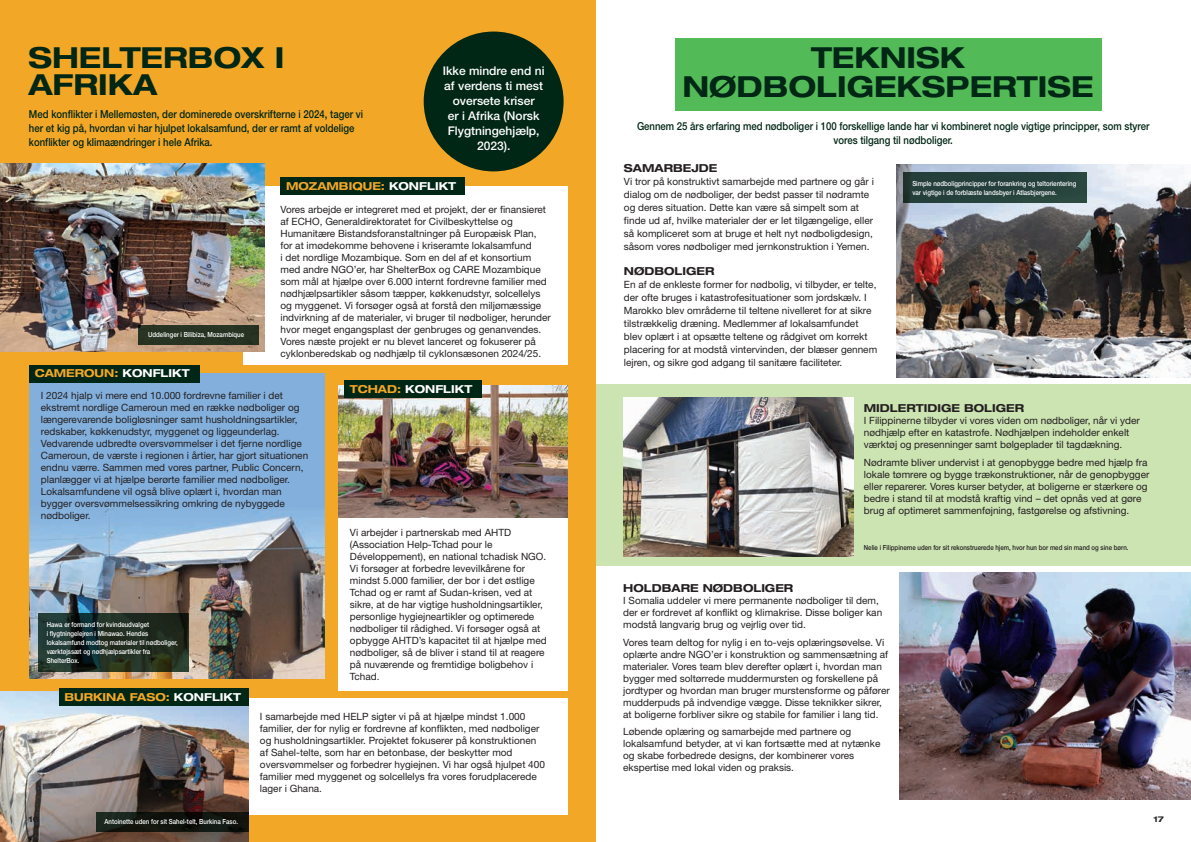
<style>
.page{position:relative;width:1191px;height:842px;background:#fff}
.page>*{position:absolute;margin:0;border:0;box-sizing:border-box;transform-origin:0 0}
.t1{font:700 expanded 29px/27px "Helvetica Neue LT Std";color:#002615}
.t2{font:500 12px/15px "Helvetica Neue LT Std";color:#fff;text-align:center}
.t3{font:500 11px/14px "Helvetica Neue LT Std";color:#002615;scale:.87 1}
.t4{font:700 expanded 11px "Helvetica Neue LT Std";color:#231f20}
.t5{font:700 expanded 11px "Helvetica Neue LT Std";color:#f3a727}
.t6{font:700 expanded 11px "Helvetica Neue LT Std";color:#fff}
.t7{font:10px/12px "Helvetica Neue LT Std";color:#231f20}
.t8{font:700 expanded 8px "Helvetica Neue LT Std";color:#231f20}
.t9{font:500 7px/9px "Helvetica Neue LT Std";color:#fff;scale:.87 1}
.t10{font:500 7px "Helvetica Neue LT Std";color:#231f20;scale:.87 1}
.s1{color:#fff}
.s2{color:#f3a727}
</style>
<div class="page">
<div style="left:594px;top:384px;width:597px;height:181px;background:#cce3b2"></div>
<div style="left:0;top:0;width:595px;height:842px;background:#f3a727"></div>
<div style="left:224px;top:699px;width:344px;height:116px;background:#fff"></div>
<img style="left:0;top:692px;width:249px;height:150px">
<img style="left:29px;top:373px;width:295px;height:306px">
<div style="left:338px;top:491px;width:230px;height:200px;background:#fff"></div>
<div style="left:243px;top:186px;width:325px;height:179px;background:#fff"></div>
<img style="left:0;top:163px;width:265px;height:189px">
<img style="left:338px;top:386px;width:230px;height:132px">
<div style="left:280px;top:178px;width:185px;height:17px;background:#002615"></div>
<div style="left:29px;top:365px;width:170px;height:17px;background:#002615"></div>
<div style="left:344px;top:381px;width:138px;height:17px;background:#002615"></div>
<div style="left:59px;top:688px;width:190px;height:17px;background:#002615"></div>
<div style="left:139px;top:325px;width:120px;height:19px;background:#273323"></div>
<svg style="left:96px;top:812px;width:153px;height:20px;background:#121710"></svg>
<svg style="left:38px;top:613px;width:150px;height:59px;background:#1d2d23"></svg>
<div style="left:424px;top:32px;width:139px;height:139px;background:#002615;border-radius:50%"></div>
<img style="left:624px;top:398px;width:229px;height:158px">
<img style="left:896px;top:164px;width:295px;height:213px">
<img style="left:899px;top:573px;width:292px;height:226px">
<div style="left:903px;top:172px;width:184px;height:31px;background:#25403c"></div>
<div style="left:675px;top:38px;width:426px;height:72px;background:#52ba56"></div>
<h1 class="t1" style="left:28px;top:43px;width:258px">SHELTERBOX I<br>AFRIKA</h1>
<p class="t3" style="left:29px;top:107px;width:385px">Med konflikter i Mellemøsten, der dominerede overskrifterne i 2024, tager vi her et kig på, hvordan vi har hjulpet lokalsamfund, der er ramt af voldelige konflikter og klimaændringer i hele Afrika.</p>
<p class="t5" style="left:286px;top:179px;width:171px">MOZAMBIQUE: <span class="s1">KONFLIKT</span></p>
<p class="t2" style="left:443px;top:63px;width:103px">Ikke mindre end ni af verdens ti mest oversete kriser<br>er i Afrika (Norsk<br>Flygtningehjælp,<br>2023).</p>
<p class="t9" style="left:148px;top:330px;width:112px">Uddelinger i Bilibiza, Mozambique</p>
<p class="t5" style="left:35px;top:366px;width:156px">CAMEROUN: <span class="s1">KONFLIKT</span></p>
<p class="t7" style="left:280px;top:203px;width:272px">Vores arbejde er integreret med et projekt, der er finansieret af ECHO, Generaldirektoratet for Civilbeskyttelse og Humanitære Bistandsforanstaltninger på Europæisk Plan, for at imødekomme behovene i kriseramte lokalsamfund<br>i det nordlige Mozambique. Som en del af et konsortium med andre NGO’er, har ShelterBox og CARE Mozambique som mål at hjælpe over 6.000 internt fordrevne familier med nødhjælpsartikler såsom tæpper, køkkenudstyr, solcellelys og myggenet. Vi forsøger også at forstå den miljømæssige indvirkning af de materialer, vi bruger til nødboliger, herunder hvor meget engangsplast der genbruges og genanvendes.<br>Vores næste projekt er nu blevet lanceret og fokuserer på cyklonberedskab og nødhjælp til cyklonsæsonen 2024/25.</p>
<p class="t7" style="left:41px;top:389px;width:269px">I 2024 hjalp vi mere end 10.000 fordrevne familier i det ekstremt nordlige Cameroun med en række nødboliger og længerevarende boligløsninger samt husholdningsartikler, redskaber, køkkenudstyr, myggenet og liggeunderlag.<br>Vedvarende udbredte oversvømmelser i det fjerne nordlige Cameroun, de værste i regionen i årtier, har gjort situationen endnu værre. Sammen med vores partner, Public Concern, planlægger vi at hjælpe berørte familier med nødboliger.<br>Lokalsamfundene vil også blive oplært i, hvordan man bygger oversvømmelsessikring omkring de nybyggede nødboliger.</p>
<p class="t9" style="left:47px;top:620px;width:152px">Hawa er formand for kvindeudvalget<br>i flygtningelejren i Minawao. Hendes lokalsamfund modtog materialer til nødboliger, værktøjssæt og nødhjælpsartikler fra ShelterBox.</p>
<p class="t5" style="left:64px;top:689px;width:178px">BURKINA FASO: <span class="s1">KONFLIKT</span></p>
<p class="t6" style="left:350px;top:382px;width:124px"><span class="s2">TCHAD:</span> KONFLIKT</p>
<p class="t7" style="left:350px;top:527px;width:198px">Vi arbejder i partnerskab med AHTD (Association Help-Tchad pour le Développement), en national tchadisk NGO.<br>Vi forsøger at forbedre levevilkårene for mindst 5.000 familier, der bor i det østlige Tchad og er ramt af Sudan-krisen, ved at sikre, at de har vigtige husholdningsartikler, personlige hygiejneartikler og optimerede nødboliger til rådighed. Vi forsøger også at opbygge AHTD’s kapacitet til at hjælpe med nødboliger, så de bliver i stand til at reagere på nuværende og fremtidige boligbehov i Tchad.</p>
<p class="t7" style="left:260px;top:710px;width:286px">I samarbejde med HELP sigter vi på at hjælpe mindst 1.000 familier, der for nylig er fordrevne af konflikten, med nødboliger og husholdningsartikler. Projektet fokuserer på konstruktionen af Sahel-telte, som har en betonbase, der beskytter mod oversvømmelser og forbedrer hygiejnen. Vi har også hjulpet 400 familier med myggenet og solcellelys fra vores forudplacerede lager i Ghana.</p>
<h1 class="t1" style="left:682px;top:42px;width:413px;line-height:29px;text-align:center">TEKNISK<br>NØDBOLIGEKSPERTISE</h1>
<p class="t3" style="left:637px;top:119px;width:590px;text-align:center">Gennem 25 års erfaring med nødboliger i 100 forskellige lande har vi kombineret nogle vigtige principper, som styrer vores tilgang til nødboliger.</p>
<p class="t4" style="left:624px;top:161px;width:95px">SAMARBEJDE</p>
<p class="t7" style="left:624px;top:175px;width:251px;line-height:13px">Vi tror på konstruktivt samarbejde med partnere og går i dialog om de nødboliger, der bedst passer til nødramte og deres situation. Dette kan være så simpelt som at finde ud af, hvilke materialer der er let tilgængelige, eller så kompliceret som at bruge et helt nyt nødboligdesign, såsom vores nødboliger med jernkonstruktion i Yemen.</p>
<p class="t4" style="left:624px;top:264px;width:92px">NØDBOLIGER</p>
<p class="t7" style="left:624px;top:278px;width:255px;line-height:13px">En af de enkleste former for nødbolig, vi tilbyder, er telte, der ofte bruges i katastrofesituationer som jordskælv. I Marokko blev områderne til teltene nivelleret for at sikre tilstrækkelig dræning. Medlemmer af lokalsamfundet blev oplært i at opsætte teltene og rådgivet om korrekt placering for at modstå vintervinden, der blæser gennem lejren, og sikre god adgang til sanitære faciliteter.</p>
<p class="t9" style="left:912px;top:179px;width:190px">Simple nødboligprincipper for forankring og teltorientering var vigtige i de forblæste landsbyer i Atlasbjergene.</p>
<p class="t4" style="left:864px;top:401px;width:162px">MIDLERTIDIGE BOLIGER</p>
<p class="t7" style="left:864px;top:414px;width:277px">I Filippinerne tilbyder vi vores viden om nødboliger, når vi yder nødhjælp efter en katastrofe. Nødhjælpen indeholder enkelt værktøj og presenninger samt bølgeplader til tagdækning.</p>
<p class="t7" style="left:864px;top:456px;width:287px">Nødramte bliver undervist i at genopbygge bedre med hjælp fra lokale tømrere og bygge trækonstruktioner, når de genopbygger eller reparerer. Vores kurser betyder, at boligerne er stærkere og bedre i stand til at modstå kraftig vind – det opnås ved at gøre brug af optimeret sammenføjning, fastgørelse og afstivning.</p>
<p class="t10" style="left:864px;top:544px;width:306px">Nelie i Filippinerne uden for sit rekonstruerede hjem, hvor hun bor med sin mand og sine børn.</p>
<p class="t4" style="left:623px;top:581px;width:172px">HOLDBARE NØDBOLIGER</p>
<p class="t7" style="left:623px;top:594px;width:260px">I Somalia uddeler vi mere permanente nødboliger til dem, der er fordrevet af konflikt og klimakrise. Disse boliger kan modstå langvarig brug og vejrlig over tid.</p>
<p class="t7" style="left:623px;top:636px;width:268px">Vores team deltog for nylig i en to-vejs oplæringsøvelse. Vi oplærte andre NGO’er i konstruktion og sammensætning af materialer. Vores team blev derefter oplært i, hvordan man bygger med soltørrede muddermursten og forskellene på jordtyper og hvordan man bruger murstensforme og påfører mudderpuds på indvendige vægge. Disse teknikker sikrer, at boligerne forbliver sikre og stabile for familier i lang tid.</p>
<p class="t7" style="left:623px;top:725px;width:259px">Løbende oplæring og samarbejde med partnere og lokalsamfund betyder, at vi kan fortsætte med at nytænke og skabe forbedrede designs, der kombinerer vores ekspertise med lokal viden og praksis.</p>
<p class="t8" style="left:28px;top:814px;width:12px">16</p>
<p class="t8" style="left:1153px;top:814px;width:12px">17</p>
<p class="t9" style="left:105px;top:817px;width:155px">Antoinette uden for sit Sahel-telt, Burkina Faso.</p>
</div>
